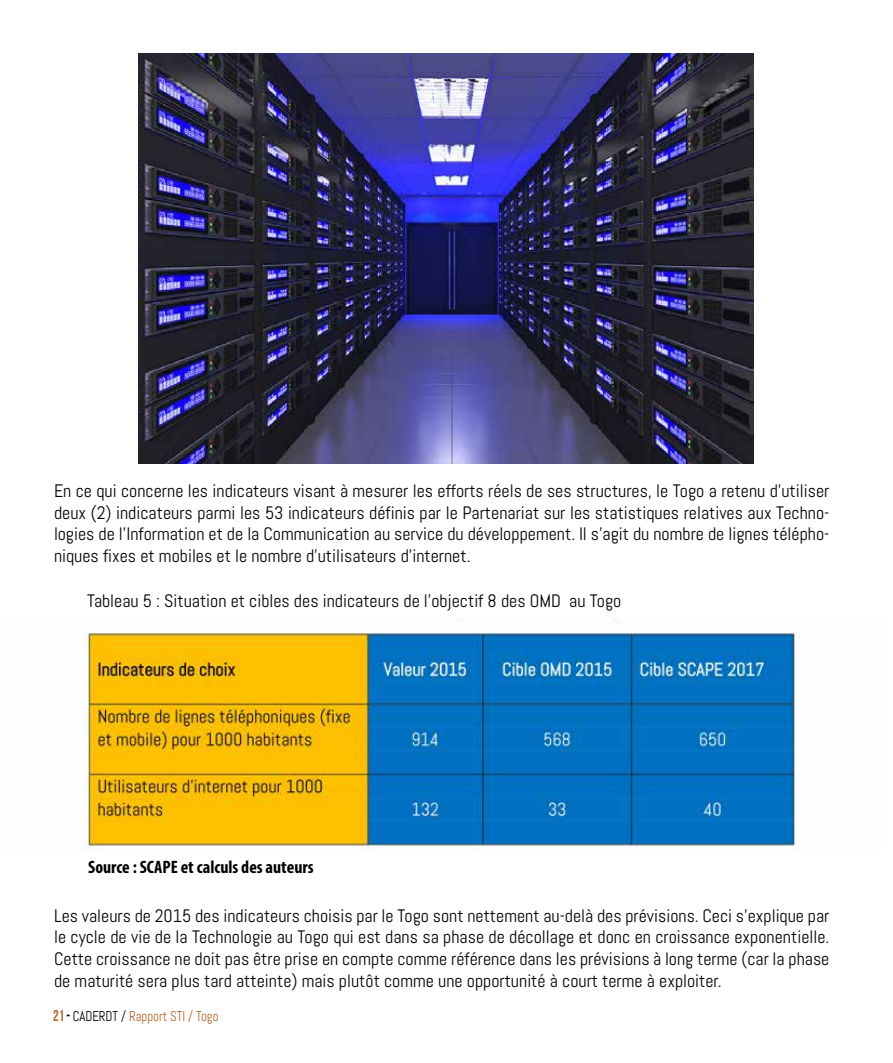
<style>
.page{position:relative;width:893px;height:1063px;background:#fff}
.page>*{position:absolute;margin:0;border:0;box-sizing:border-box;transform-origin:0 0}
.t1{font:18px/21.6px "Abel";color:#000;text-align:justify}
.t2{font:700 condensed 18px "Myriad Pro";color:#000}
.t3{font:14.1px "Abel";color:#b26428;scale:.9 1}
.s1{font-family:"Bebas Neue";font-size:15.75px}
.s2{font-family:"Bebas Neue";font-size:15.75px;color:#000}
.s3{color:#000}
</style>
<div class="page">
<img style="left:138px;top:54px;width:615px;height:410px">
<img style="left:84px;top:623px;width:716px;height:227px">
<p class="t1" style="left:54px;top:480px;width:777px">En ce qui concerne les indicateurs visant à mesurer les efforts réels de ses structures, le Togo a retenu d’utiliser deux (2) indicateurs parmi les 53 indicateurs définis par le Partenariat sur les statistiques relatives aux Techno&shy;logies de l’Information et de la Communication au service du développement. Il s’agit du nombre de lignes télépho&shy;niques fixes et mobiles et le nombre d’utilisateurs d’internet.</p>
<p class="t1" style="left:87px;top:591px;width:536px">Tableau 5 : Situation et cibles des indicateurs de l’objectif 8 des OMD au Togo</p>
<p class="t2" style="left:88px;top:856px;width:227px">Source : SCAPE et calculs des auteurs</p>
<p class="t1" style="left:54px;top:905px;width:777px">Les valeurs de 2015 des indicateurs choisis par le Togo sont nettement au-delà des prévisions. Ceci s’explique par le cycle de vie de la Technologie au Togo qui est dans sa phase de décollage et donc en croissance exponentielle.<br>Cette croissance ne doit pas être prise en compte comme référence dans les prévisions à long terme (car la phase de maturité sera plus tard atteinte) mais plutôt comme une opportunité à court terme à exploiter.</p>
<p class="t3" style="left:53px;top:1007px;width:185px"><span class="s1">21</span> <span class="s2">-</span> <span class="s3">CADERDT /</span> Rapport STI / Togo</p>
</div>
